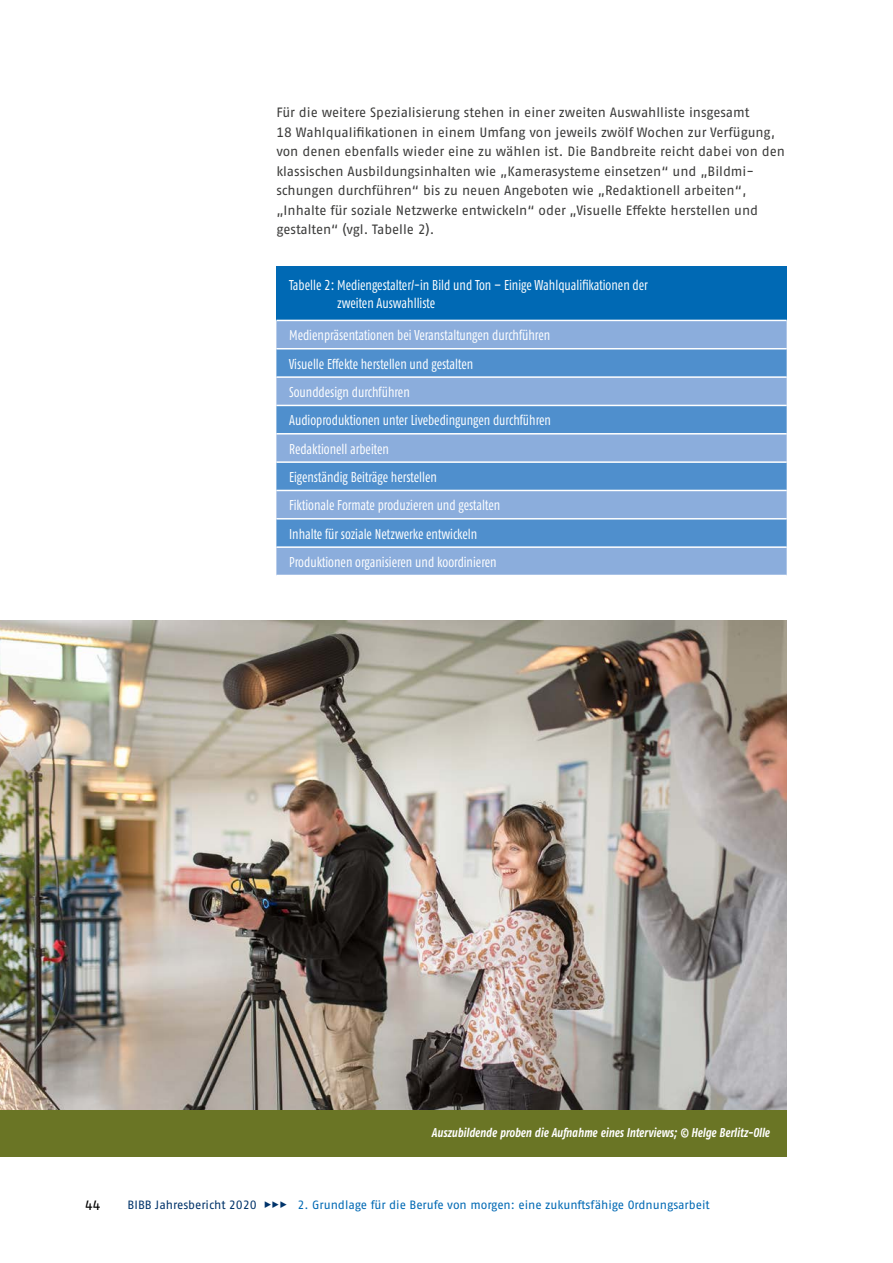
<style>
.page{position:relative;width:893px;height:1263px;background:#fff}
.page>*{position:absolute;margin:0;border:0;box-sizing:border-box;transform-origin:0 0}
.id563{font:condensed 14.25px/18px "Fago Pro";color:#fff;scale:.9 1}
.id501{font:13.5px/19.5px "Fago Pro";color:#3c3c3b}
.t1{font:13.5px "Fago Pro";color:#000}
.id561{font:italic 700 condensed 12.75px "Fago Pro";color:#fff;scale:.9 1}
.t2{font:12px "Fago Pro";letter-spacing:-.005em;color:#0069b4}
.s1{color:#00336a}
</style>
<div class="page">
<div style="left:276px;top:266px;width:511px;height:54px;background:#0069b4"></div>
<div style="left:276px;top:321px;width:511px;height:254px;background:#8baddc"></div>
<svg style="left:276px;top:349px;width:511px;height:197px;background:#6b9dd4"></svg>
<hr style="left:276px;top:348px;width:511px;height:1px;background:#fff">
<hr style="left:276px;top:376px;width:511px;height:2px;background:#fff">
<hr style="left:276px;top:405px;width:511px;height:1px;background:#fff">
<hr style="left:276px;top:433px;width:511px;height:1px;background:#fff">
<hr style="left:276px;top:461px;width:511px;height:2px;background:#fff">
<hr style="left:276px;top:490px;width:511px;height:1px;background:#fff">
<hr style="left:276px;top:518px;width:511px;height:1px;background:#fff">
<hr style="left:276px;top:546px;width:511px;height:2px;background:#fff">
<img style="left:0;top:621px;width:787px;height:489px">
<div style="left:0;top:1110px;width:787px;height:47px;background:#6a7525"></div>
<p class="id501" style="left:276px;top:103px;width:510px">Für die weitere Spezialisierung stehen in einer zweiten Auswahlliste insgesamt<br>18 Wahlqualifikationen in einem Umfang von jeweils zwölf Wochen zur Verfügung, von denen ebenfalls wieder eine zu wählen ist. Die Bandbreite reicht dabei von den klassischen Ausbildungsinhalten wie „Kamerasysteme einsetzen“ und „Bildmi&shy;schungen durchführen“ bis zu neuen Angeboten wie „Redaktionell arbeiten“, „Inhalte für soziale Netzwerke entwickeln“ oder „Visuelle Effekte herstellen und gestalten“ (vgl. Tabelle 2).</p>
<p class="id563" style="left:337px;top:276px;width:347px;text-indent:-48px">Tabelle 2: Mediengestalter/-in Bild und Ton – Einige Wahlqualifikationen der zweiten Auswahlliste</p>
<p class="id563" style="left:289px;top:326px;width:292px">Medienpräsentationen bei Veranstaltungen durchführen</p>
<p class="id563" style="left:289px;top:355px;width:206px">Visuelle Effekte herstellen und gestalten</p>
<p class="id563" style="left:289px;top:383px;width:136px">Sounddesign durchführen</p>
<p class="id563" style="left:289px;top:411px;width:293px">Audioproduktionen unter Livebedingungen durchführen</p>
<p class="id563" style="left:289px;top:440px;width:112px">Redaktionell arbeiten</p>
<p class="id563" style="left:289px;top:468px;width:166px">Eigenständig Beiträge herstellen</p>
<p class="id563" style="left:289px;top:496px;width:236px">Fiktionale Formate produzieren und gestalten</p>
<p class="id563" style="left:289px;top:525px;width:211px">Inhalte für soziale Netzwerke entwickeln</p>
<p class="id563" style="left:289px;top:553px;width:232px">Produktionen organisieren und koordinieren</p>
<p class="id561" style="left:432px;top:1125px;width:377px">Auszubildende proben die Aufnahme eines Interviews; © Helge Berlitz-Olle</p>
<p class="t1" style="left:85px;top:1197px;width:17px">44</p>
<p class="t2" style="left:128px;top:1198px;width:584px"><span class="s1">BIBB Jahresbericht 2020 ▶▶▶</span> 2. Grundlage für die Berufe von morgen: eine zukunftsfähige Ordnungsarbeit</p>
</div>
